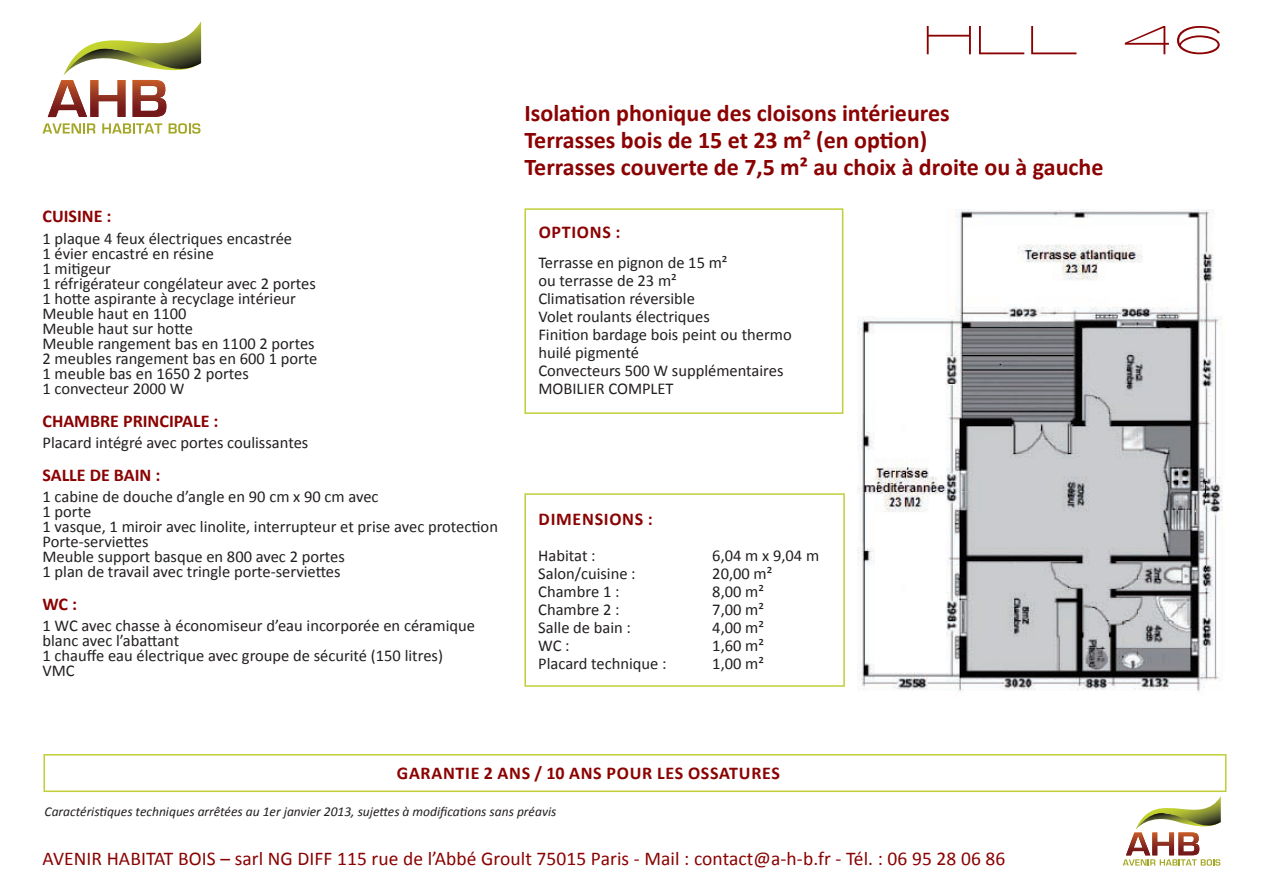
<style>
.page{position:relative;width:1263px;height:893px;background:#fff}
.page>*{position:absolute;margin:0;border:0;box-sizing:border-box;transform-origin:0 0}
.t1{font:700 24px/27px "Calibri";color:#8b0202}
.t2{font:19.5px "Calibri";letter-spacing:.005em;color:#8b0202}
.t3{font:700 18px "Calibri";color:#8b0202}
.t4{font:16.5px/15px "Calibri";color:#231f20}
.t5{font:italic 13.5px "Calibri";color:#231f20}
</style>
<div class="page">
<svg style="left:48px;top:21px;width:153px;height:96px"></svg>
<svg style="left:43px;top:123px;width:52px;height:11px"></svg>
<svg style="left:102px;top:123px;width:60px;height:11px"></svg>
<svg style="left:169px;top:123px;width:31px;height:11px"></svg>
<svg style="left:1123px;top:796px;width:98px;height:70px"></svg>
<svg style="left:927px;top:26px;width:293px;height:28px"></svg>
<div style="left:524px;top:208px;width:319px;height:206px;background:#fff;border:2px solid #c0ce39"></div>
<div style="left:524px;top:493px;width:321px;height:194px;background:#fff;border:2px solid #c0ce39"></div>
<div style="left:43px;top:754px;width:1183px;height:38px;background:#fff;border:2px solid #c0ce39"></div>
<img style="left:857px;top:209px;width:366px;height:483px">
<p class="t3" style="left:43px;top:205px;width:71px">CUISINE :</p>
<p class="t4" style="left:43px;top:231px;width:276px">1 plaque 4 feux électriques encastrée<br>1 évier encastré en résine<br>1 mitigeur<br>1 réfrigérateur congélateur avec 2 portes<br>1 hotte aspirante à recyclage intérieur<br>Meuble haut en 1100<br>Meuble haut sur hotte<br>Meuble rangement bas en 1100 2 portes<br>2 meubles rangement bas en 600 1 porte<br>1 meuble bas en 1650 2 portes<br>1 convecteur 2000 W</p>
<p class="t3" style="left:43px;top:410px;width:177px">CHAMBRE PRINCIPALE :</p>
<p class="t4" style="left:43px;top:435px;width:267px">Placard intégré avec portes coulissantes</p>
<p class="t3" style="left:43px;top:464px;width:119px">SALLE DE BAIN :</p>
<p class="t4" style="left:43px;top:489px;width:457px">1 cabine de douche d’angle en 90 cm x 90 cm avec<br>1 porte<br>1 vasque, 1 miroir avec linolite, interrupteur et prise avec protection Porte-serviettes<br>Meuble support basque en 800 avec 2 portes<br>1 plan de travail avec tringle porte-serviettes</p>
<p class="t3" style="left:43px;top:593px;width:36px">WC :</p>
<p class="t4" style="left:43px;top:618px;width:434px">1 WC avec chasse à économiseur d’eau incorporée en céramique blanc avec l’abattant<br>1 chauffe eau électrique avec groupe de sécurité (150 litres)<br>VMC</p>
<h1 class="t1" style="left:524px;top:98px;width:581px">Isolation phonique des cloisons intérieures<br>Terrasses bois de 15 et 23 m² (en option)<br>Terrasses couverte de 7,5 m² au choix à droite ou à gauche</h1>
<p class="t3" style="left:539px;top:221px;width:24px">Options</p>
<p class="t3" style="left:615px;top:221px;width:6px">:</p>
<p class="t4" style="left:538px;top:253px;width:255px;line-height:18px">Terrasse en pignon de 15 m²<br>ou terrasse de 23 m²<br>Climatisation réversible<br>Volet roulants électriques<br>Finition bardage bois peint ou thermo huilé pigmenté<br>Convecteurs 500 W supplémentaires<br>MOBILIER COMPLET</p>
<p class="t3" style="left:539px;top:508px;width:24px">Dimensions</p>
<p class="t3" style="left:648px;top:508px;width:6px">:</p>
<p class="t4" style="left:538px;top:548px;width:59px">Habitat :</p>
<p class="t4" style="left:712px;top:548px;width:108px">6,04 m x 9,04 m</p>
<p class="t4" style="left:538px;top:566px;width:99px">Salon/cuisine :</p>
<p class="t4" style="left:712px;top:566px;width:62px">20,00 m²</p>
<p class="t4" style="left:538px;top:584px;width:83px">Chambre 1 :</p>
<p class="t4" style="left:712px;top:584px;width:53px">8,00 m²</p>
<p class="t4" style="left:538px;top:602px;width:83px">Chambre 2 :</p>
<p class="t4" style="left:712px;top:602px;width:53px">7,00 m²</p>
<p class="t4" style="left:538px;top:620px;width:94px">Salle de bain :</p>
<p class="t4" style="left:712px;top:620px;width:53px">4,00 m²</p>
<p class="t4" style="left:538px;top:638px;width:33px">WC :</p>
<p class="t4" style="left:712px;top:638px;width:53px">1,60 m²</p>
<p class="t4" style="left:538px;top:656px;width:130px">Placard technique :</p>
<p class="t4" style="left:712px;top:656px;width:53px">1,00 m²</p>
<p class="t3" style="left:397px;top:762px;width:12px">garantie</p>
<p class="t3" style="left:484px;top:762px;width:26px">2 ans</p>
<p class="t3" style="left:535px;top:762px;width:84px">/ 10 ANS pour</p>
<p class="t3" style="left:657px;top:762px;width:10px">les</p>
<p class="t3" style="left:688px;top:762px;width:12px">ossatures</p>
<p class="t5" style="left:45px;top:803px;width:513px">Caractéristiques techniques arrêtées au 1er janvier 2013, sujettes à modifications sans préavis</p>
<p class="t2" style="left:43px;top:846px;width:964px">AVENIR HABITAT BOIS – sarl NG DIFF 115 rue de l’Abbé Groult 75015 Paris - Mail : contact@a-h-b.fr - Tél. : 06 95 28 06 86</p>
</div>
